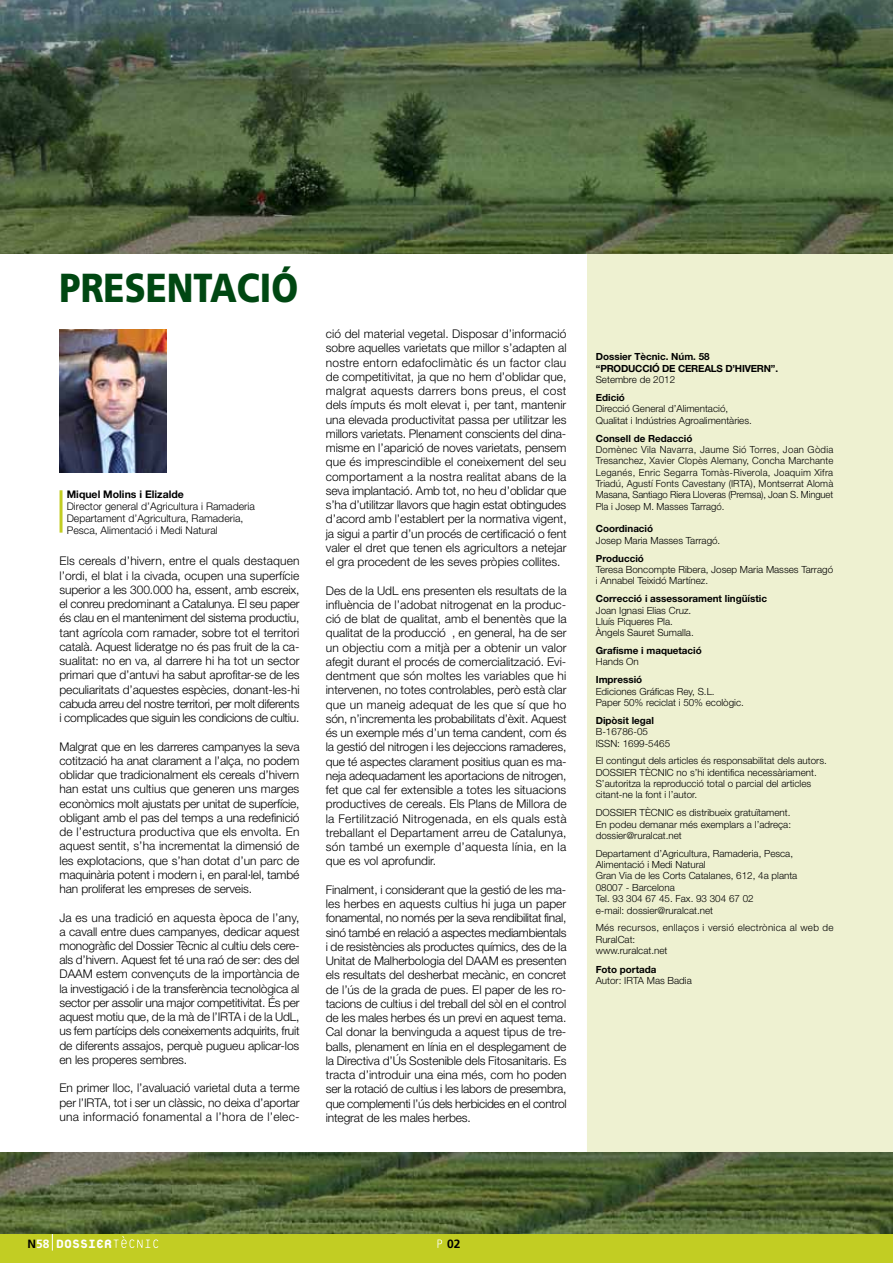
<style>
.page{position:relative;width:893px;height:1263px;background:#fff}
.page>*{position:absolute;margin:0;border:0;box-sizing:border-box;transform-origin:0 0}
.t1{font:900 40.5px "Frutiger";color:#004712;scale:.85 1}
.t2{font:800 18px "Platelet";color:#fff;scale:.96 1}
.t3{font:300 12px/14.2px "Helvetica Neue LT Pro";letter-spacing:-.01em;color:#000;text-align:justify}
.t4{font:700 12px "Frutiger";color:#000}
.t5{font:300 10.5px/12px "Helvetica Neue LT Pro";color:#000}
.t6{font:700 10.5px "Helvetica Neue LT Pro";color:#000}
.t7{font:300 9.9px/11.4px "Helvetica Neue LT Pro";color:#000}
.t8{font:700 9.9px "Helvetica Neue LT Pro";color:#000}
.t9{font:300 9.9px/11.4px "Helvetica Neue LT Pro";letter-spacing:.025em;color:#000}
.t10{font:700 9.9px/11.4px "Helvetica Neue LT Pro";letter-spacing:-.02em;color:#000}
.s1{font-family:"Frutiger";font-weight:700;font-size:12px;color:#000}
.s2{font-family:"Frutiger";font-weight:700;font-size:12px}
</style>
<div class="page">
<div style="left:0;top:1233px;width:893px;height:30px;background:#c2cd23"></div>
<svg style="left:437px;top:1239px;width:5px;height:9px"></svg>
<svg style="left:52px;top:1233px;width:1px;height:17px"></svg>
<svg style="left:113px;top:1236px;width:45px;height:12px"></svg>
<div style="left:587px;top:243px;width:306px;height:910px;background:#eef1d1"></div>
<hr style="left:60px;top:490px;width:3px;height:43px;background:#c2cd23">
<img style="left:0;top:0;width:893px;height:253px">
<img style="left:0;top:1152px;width:893px;height:81px">
<img style="left:59px;top:330px;width:108px;height:142px">
<h1 class="t1" style="left:60px;top:263px;width:233px">PRESENTAció</h1>
<p class="t6" style="left:67px;top:487px;width:119px">Miquel Molins i Elizalde</p>
<p class="t5" style="left:67px;top:500px;width:190px">Director general d’Agricultura i Ramaderia<br>Departament d’Agricultura, Ramaderia,<br>Pesca, Alimentació i Medi Natural</p>
<p class="t3" style="left:60px;top:554px;width:242px">Els cereals d’hivern, entre el quals destaquen l’ordi, el blat i la civada, ocupen una superfície superior a les 300.000 ha, essent, amb escreix, el conreu predominant a Catalunya. El seu paper és clau en el manteniment del sistema productiu, tant agrícola com ramader, sobre tot el territori català. Aquest lideratge no és pas fruit de la ca&shy;sualitat: no en va, al darrere hi ha tot un sector primari que d’antuvi ha sabut aprofitar-se de les peculiaritats d’aquestes espècies, donant-les-hi cabuda arreu del nostre territori, per molt diferents i complicades que siguin les condicions de cultiu.</p>
<p class="t3" style="left:60px;top:739px;width:242px">Malgrat que en les darreres campanyes la seva cotització ha anat clarament a l’alça, no podem oblidar que tradicionalment els cereals d’hivern han estat uns cultius que generen uns marges econòmics molt ajustats per unitat de superfície, obligant amb el pas del temps a una redefinició de l’estructura productiva que els envolta. En aquest sentit, s’ha incrementat la dimensió de les explotacions, que s’han dotat d’un parc de maquinària potent i modern i, en paral·lel, també han proliferat les empreses de serveis.</p>
<p class="t3" style="left:60px;top:910px;width:242px">Ja es una tradició en aquesta època de l’any, a cavall entre dues campanyes, dedicar aquest monogràfic del Dossier Tècnic al cultiu dels cere&shy;als d’hivern. Aquest fet té una raó de ser: des del DAAM estem convençuts de la importància de la investigació i de la transferència tecnològica al sector per assolir una major competitivitat. És per aquest motiu que, de la mà de l’IRTA i de la UdL, us fem partícips dels coneixements adquirits, fruit de diferents assajos, perquè pugueu aplicar-los en les properes sembres.</p>
<p class="t3" style="left:60px;top:1081px;width:242px">En primer lloc, l’avaluació varietal duta a terme per l’IRTA, tot i ser un clàssic, no deixa d’aportar una informació fonamental a l’hora de l’elec-</p>
<p class="t3" style="left:326px;top:327px;width:242px">ció del material vegetal. Disposar d’informació sobre aquelles varietats que millor s’adapten al nostre entorn edafoclimàtic és un factor clau de competitivitat, ja que no hem d’oblidar que, malgrat aquests darrers bons preus, el cost dels ímputs és molt elevat i, per tant, mantenir una elevada productivitat passa per utilitzar les millors varietats. Plenament conscients del dina&shy;misme en l’aparició de noves varietats, pensem que és imprescindible el coneixement del seu comportament a la nostra realitat abans de la seva implantació. Amb tot, no heu d’oblidar que s’ha d’utilitzar llavors que hagin estat obtingudes d’acord amb l’establert per la normativa vigent, ja sigui a partir d’un procés de certificació o fent valer el dret que tenen els agricultors a netejar el gra procedent de les seves pròpies collites.</p>
<p class="t3" style="left:326px;top:583px;width:242px">Des de la UdL ens presenten els resultats de la influència de l’adobat nitrogenat en la produc&shy;ció de blat de qualitat, amb el benentès que la qualitat de la producció , en general, ha de ser un objectiu com a mitjà per a obtenir un valor afegit durant el procés de comercialització. Evi&shy;dentment que són moltes les variables que hi intervenen, no totes controlables, però està clar que un maneig adequat de les que sí que ho són, n’incrementa les probabilitats d’èxit. Aquest és un exemple més d’un tema candent, com és la gestió del nitrogen i les dejeccions ramaderes, que té aspectes clarament positius quan es ma&shy;neja adequadament les aportacions de nitrogen, fet que cal fer extensible a totes les situacions productives de cereals. Els Plans de Millora de la Fertilització Nitrogenada, en els quals està treballant el Departament arreu de Catalunya, són també un exemple d’aquesta línia, en la que es vol aprofundir.</p>
<p class="t3" style="left:326px;top:882px;width:242px">Finalment, i considerant que la gestió de les ma&shy;les herbes en aquests cultius hi juga un paper fonamental, no només per la seva rendibilitat final, sinó també en relació a aspectes mediambientals i de resistències als productes químics, des de la Unitat de Malherbologia del DAAM es presenten els resultats del desherbat mecànic, en concret de l’ús de la grada de pues. El paper de les ro&shy;tacions de cultius i del treball del sòl en el control de les males herbes és un previ en aquest tema.<br>Cal donar la benvinguda a aquest tipus de tre&shy;balls, plenament en línia en el desplegament de la Directiva d’Ús Sostenible dels Fitosanitaris. Es tracta d’introduir una eina més, com ho poden ser la rotació de cultius i les labors de presembra, que complementi l’ús dels herbicides en el control integrat de les males herbes.</p>
<p class="t10" style="left:596px;top:351px;width:184px">Dossier Tècnic. Núm. 58<br>“PRODUCCIÓ DE CEREALS D’HIVERN”.</p>
<p class="t7" style="left:596px;top:374px;width:81px">Setembre de 2012</p>
<p class="t8" style="left:596px;top:391px;width:31px">Edició</p>
<p class="t7" style="left:596px;top:403px;width:158px">Direcció General d’Alimentació,<br>Qualitat i Indústries Agroalimentàries.</p>
<p class="t8" style="left:596px;top:432px;width:98px">Consell de Redacció</p>
<p class="t7" style="left:596px;top:443px;width:239px;text-align:justify">Domènec Vila Navarra, Jaume Sió Torres, Joan Gòdia Tresanchez, Xavier Clopès Alemany, Concha Marchante Leganés, Enric Segarra Tomàs-Riverola, Joaquim Xifra Triadú, Agustí Fonts Cavestany (IRTA), Montserrat Alomà Masana, Santiago Riera Lloveras (Premsa), Joan S. Minguet Pla i Josep M. Masses Tarragó.</p>
<p class="t8" style="left:596px;top:523px;width:59px">Coordinació</p>
<p class="t7" style="left:596px;top:534px;width:126px">Josep Maria Masses Tarragó.</p>
<p class="t8" style="left:596px;top:552px;width:50px">Producció</p>
<p class="t7" style="left:596px;top:564px;width:239px">Teresa Boncompte Ribera, Josep Maria Masses Tarragó i Annabel Teixidó Martínez.</p>
<p class="t8" style="left:596px;top:592px;width:173px">Correcció i assessorament lingüístic</p>
<p class="t7" style="left:596px;top:604px;width:99px">Joan Ignasi Elias Cruz.<br>Lluís Piqueres Pla.<br>Àngels Sauret Sumalla.</p>
<p class="t8" style="left:596px;top:644px;width:108px">Grafisme i maquetació</p>
<p class="t7" style="left:596px;top:656px;width:45px">Hands On</p>
<p class="t8" style="left:596px;top:674px;width:48px">Impressió</p>
<p class="t7" style="left:596px;top:685px;width:150px">Ediciones Gráficas Rey, S.L.<br>Paper 50% reciclat i 50% ecològic.</p>
<p class="t8" style="left:596px;top:714px;width:60px">Dipòsit legal</p>
<p class="t7" style="left:596px;top:726px;width:76px">B-16786-05<br>ISSN: 1699-5465</p>
<p class="t7" style="left:596px;top:755px;width:233px">El contingut dels articles és responsabilitat dels autors.<br>DOSSIER TÈCNIC no s’hi identifica necessàriament.<br>S’autoritza la reproducció total o parcial del articles citant-ne la font i l’autor.</p>
<p class="t7" style="left:596px;top:807px;width:197px;text-align:justify">DOSSIER TÈCNIC es distribueix gratuïtament.<br>En podeu demanar més exemplars a l’adreça: dossier@ruralcat.net</p>
<p class="t7" style="left:596px;top:847px;width:203px">Departament d’Agricultura, Ramaderia, Pesca, Alimentació i Medi Natural<br>Gran Via de les Corts Catalanes, 612, 4a planta 08007 - Barcelona<br>Tel. 93 304 67 45. Fax. 93 304 67 02<br>e-mail: dossier@ruralcat.net</p>
<p class="t9" style="left:596px;top:922px;width:239px">Més recursos, enllaços i versió electrònica al web de<br>RuralCat:<br>www.ruralcat.net</p>
<p class="t8" style="left:596px;top:963px;width:62px">Foto portada</p>
<p class="t7" style="left:596px;top:975px;width:98px">Autor: IRTA Mas Badia</p>
<h2 class="t2" style="left:28px;top:1235px;width:89px"><span class="s1">N</span><span class="s2">58</span> DOSSIER</h2>
<p class="t4" style="left:447px;top:1237px;width:15px">02</p>
</div>
